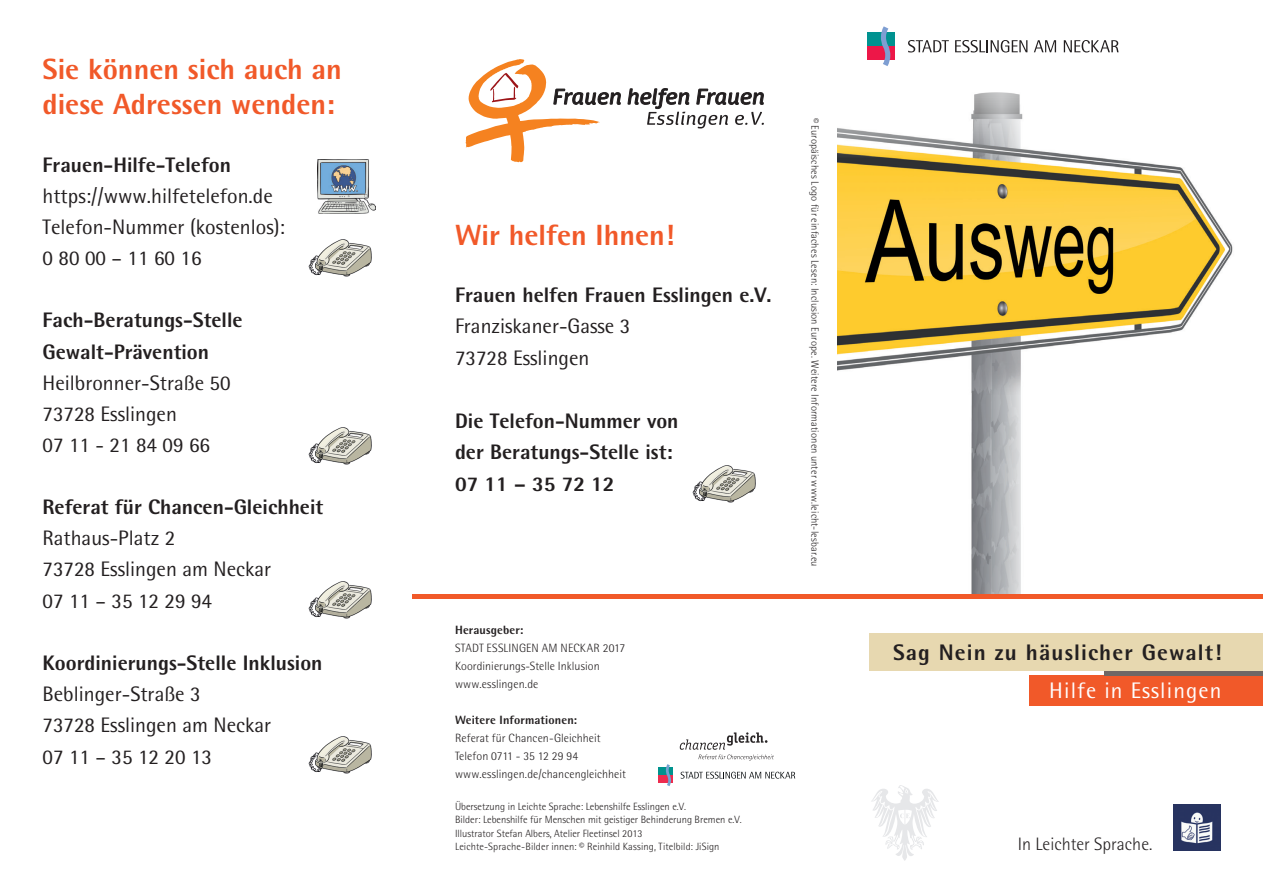
<style>
.page{position:relative;width:1263px;height:893px;background:#fff}
.page>*{position:absolute;margin:0;border:0;box-sizing:border-box;transform-origin:0 0}
.t1{font:800 29.25px/34.5px "Rotis Semi Sans Std";color:#f15929}
.t2{font:800 22.5px "Rotis Semi Sans Std";letter-spacing:.05em;color:#231f20}
.t3{font:22.5px "Rotis Semi Sans Std";letter-spacing:.05em;color:#fff}
.t4{font:21px "Rotis Semi Sans Std";color:#231f20}
.t5{font:800 21px/31.2px "Rotis Semi Sans Std";color:#231f20}
.t6{font:300 18px "Rotis Semi Sans Std";color:#231f20}
.t7{font:300 12px "Rotis Semi Sans Std";letter-spacing:.005em;color:#231f20}
.t8{font:800 12px "Rotis Semi Sans Std";letter-spacing:.01em;color:#231f20}
.t9{font:300 10.5px "Rotis Semi Sans Std";color:#231f20}
</style>
<div class="page">
<img style="left:838px;top:157px;width:395px;height:437px">
<svg style="left:871px;top:785px;width:68px;height:76px"></svg>
<div style="left:870px;top:633px;width:393px;height:38px;background:#e7d8b0"></div>
<div style="left:1029px;top:676px;width:234px;height:30px;background:#f15929"></div>
<div style="left:1104px;top:671px;width:159px;height:5px;background:#6f6765"></div>
<div style="left:412px;top:594px;width:851px;height:5px;background:#f15929"></div>
<svg style="left:908px;top:40px;width:41px;height:12px"></svg>
<svg style="left:955px;top:40px;width:72px;height:12px"></svg>
<svg style="left:1034px;top:40px;width:22px;height:12px"></svg>
<svg style="left:1064px;top:40px;width:54px;height:12px"></svg>
<div style="left:867px;top:33px;width:28px;height:13px;background:#009290"></div>
<div style="left:867px;top:46px;width:28px;height:14px;background:#ed1748"></div>
<svg style="left:881px;top:26px;width:9px;height:40px"></svg>
<img style="left:1174px;top:804px;width:46px;height:46px">
<svg style="left:680px;top:732px;width:94px;height:28px"></svg>
<svg style="left:681px;top:772px;width:114px;height:7px"></svg>
<div style="left:658px;top:767px;width:15px;height:8px;background:#00938e"></div>
<div style="left:658px;top:775px;width:15px;height:8px;background:#ed2c4f"></div>
<svg style="left:666px;top:764px;width:5px;height:22px"></svg>
<img style="left:309px;top:239px;width:63px;height:38px">
<img style="left:309px;top:427px;width:63px;height:38px">
<svg style="left:465px;top:59px;width:156px;height:103px"></svg>
<svg style="left:628px;top:88px;width:136px;height:40px"></svg>
<img style="left:693px;top:465px;width:63px;height:38px">
<img style="left:309px;top:736px;width:63px;height:38px">
<img style="left:309px;top:581px;width:63px;height:38px">
<img style="left:317px;top:160px;width:58px;height:54px">
<p class="t1" style="left:43px;top:51px;width:301px">Sie können sich auch an diese Adressen wenden:</p>
<p class="t5" style="left:43px;top:149px;width:190px">Frauen-Hilfe-Telefon</p>
<p class="t4" style="left:43px;top:183px;width:232px">https://www.hilfetelefon.de</p>
<p class="t4" style="left:43px;top:214px;width:244px">Telefon-Nummer (kostenlos):</p>
<p class="t4" style="left:43px;top:246px;width:161px">0 80 00 – 11 60 16</p>
<p class="t5" style="left:43px;top:304px;width:202px">Fach-Beratungs-Stelle<br>Gewalt-Prävention</p>
<p class="t4" style="left:43px;top:370px;width:190px">Heilbronner-Straße 50</p>
<p class="t4" style="left:43px;top:401px;width:136px">73728 Esslingen</p>
<p class="t4" style="left:43px;top:432px;width:169px">07 11 - 21 84 09 66</p>
<p class="t5" style="left:43px;top:491px;width:282px">Referat für Chancen-Gleichheit</p>
<p class="t4" style="left:43px;top:526px;width:134px">Rathaus-Platz 2</p>
<p class="t4" style="left:43px;top:557px;width:230px">73728 Esslingen am Neckar</p>
<p class="t4" style="left:43px;top:588px;width:171px">07 11 – 35 12 29 94</p>
<p class="t5" style="left:43px;top:647px;width:282px">Koordinierungs-Stelle Inklusion</p>
<p class="t4" style="left:43px;top:681px;width:160px">Beblinger-Straße 3</p>
<p class="t4" style="left:43px;top:712px;width:230px">73728 Esslingen am Neckar</p>
<p class="t4" style="left:43px;top:744px;width:171px">07 11 – 35 12 20 13</p>
<p class="t1" style="left:455px;top:217px;width:221px">Wir helfen Ihnen!</p>
<p class="t5" style="left:455px;top:279px;width:318px">Frauen helfen Frauen Esslingen e.V.</p>
<p class="t4" style="left:455px;top:314px;width:177px">Franziskaner-Gasse 3</p>
<p class="t4" style="left:455px;top:345px;width:136px">73728 Esslingen</p>
<p class="t5" style="left:455px;top:405px;width:225px">Die Telefon-Nummer von</p>
<p class="t5" style="left:455px;top:436px;width:219px">der Beratungs-Stelle ist:</p>
<p class="t5" style="left:455px;top:468px;width:161px">07 11 – 35 72 12</p>
<p class="t9" style="left:821px;top:118px;width:451px;rotate:90deg">© Europäisches Logo für einfaches Lesen: Inclusion Europe. Weitere Informationen unter www.leicht-lesbar.eu</p>
<p class="t8" style="left:455px;top:623px;width:70px">Herausgeber:</p>
<p class="t7" style="left:455px;top:641px;width:172px">STADT ESSLINGEN AM NECKAR 2017</p>
<p class="t7" style="left:455px;top:659px;width:146px">Koordinierungs-Stelle Inklusion</p>
<p class="t7" style="left:455px;top:677px;width:85px">www.esslingen.de</p>
<p class="t8" style="left:455px;top:713px;width:124px">Weitere Informationen:</p>
<p class="t7" style="left:455px;top:731px;width:147px">Referat für Chancen-Gleichheit</p>
<p class="t7" style="left:455px;top:749px;width:125px">Telefon 0711 - 35 12 29 94</p>
<p class="t7" style="left:455px;top:767px;width:173px">www.esslingen.de/chancengleichheit</p>
<p class="t9" style="left:455px;top:800px;width:233px">Übersetzung in Leichte Sprache: Lebenshilfe Esslingen e.V.</p>
<p class="t9" style="left:455px;top:814px;width:288px">Bilder: Lebenshilfe für Menschen mit geistiger Behinderung Bremen e.V.</p>
<p class="t9" style="left:455px;top:827px;width:189px">Illustrator Stefan Albers, Atelier Fleetinsel 2013</p>
<p class="t9" style="left:455px;top:841px;width:266px">Leichte-Sprache-Bilder innen: © Reinhild Kassing, Titelbild: JiSign</p>
<p class="t6" style="left:1018px;top:834px;width:136px">In Leichter Sprache.</p>
<p class="t2" style="left:893px;top:638px;width:330px">Sag Nein zu häuslicher Gewalt!</p>
<p class="t3" style="left:1049px;top:677px;width:174px">Hilfe in Esslingen</p>
</div>
